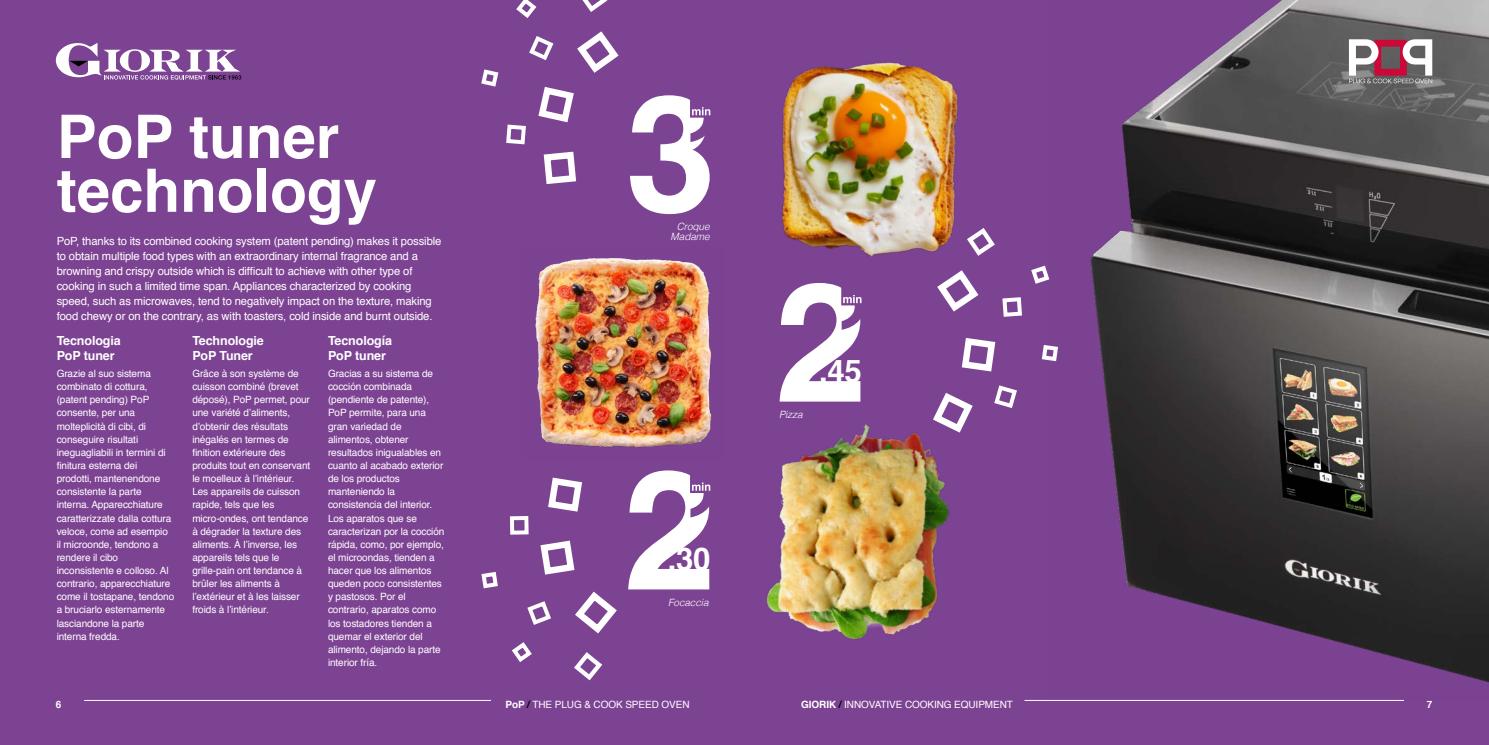
<style>
.page{position:relative;width:1489px;height:745px;background:#fff}
.page>*{position:absolute;margin:0;border:0;box-sizing:border-box;transform-origin:0 0}
.t1{font:700 60px/53.8px "Helvetica";color:#fff}
.t2{font:700 31.12px "Helvetica";color:#fff}
.t3{font:700 12.5px/15px "Helvetica";letter-spacing:-.01em;color:#fff}
.t4{font:11.25px/15px "Helvetica";letter-spacing:-.01em;color:#fff}
.t5{font:10px/13.1px "Helvetica";letter-spacing:-.01em;color:#fff}
.t6{font:italic 300 10px/10px "Helvetica";letter-spacing:-.01em;color:#fff;text-align:right}
.t7{font:700 10px "Helvetica";color:#fff}
.s1{font-weight:700}
.s2{font-weight:700;color:#000}
</style>
<div class="page">
<div style="left:0;top:0;width:1488px;height:744px;background:#7d4393"></div>
<img style="left:1090px;top:0;width:398px;height:682px">
<img style="left:781px;top:62px;width:177px;height:195px">
<img style="left:766px;top:424px;width:184px;height:216px">
<img style="left:535px;top:258px;width:177px;height:190px">
<svg style="left:577px;top:31px;width:42px;height:42px"></svg>
<svg style="left:538px;top:87px;width:36px;height:36px"></svg>
<svg style="left:543px;top:151px;width:34px;height:33px"></svg>
<svg style="left:529px;top:36px;width:25px;height:25px"></svg>
<svg style="left:506px;top:124px;width:20px;height:21px"></svg>
<svg style="left:516px;top:0;width:21px;height:18px"></svg>
<svg style="left:481px;top:69px;width:18px;height:18px"></svg>
<svg style="left:582px;top:0;width:26px;height:12px"></svg>
<svg style="left:575px;top:591px;width:42px;height:43px"></svg>
<svg style="left:540px;top:540px;width:35px;height:35px"></svg>
<svg style="left:548px;top:477px;width:34px;height:35px"></svg>
<svg style="left:527px;top:601px;width:24px;height:24px"></svg>
<div style="left:510px;top:515px;width:18px;height:19px;border:4px solid #fff"></div>
<svg style="left:512px;top:642px;width:20px;height:20px"></svg>
<svg style="left:481px;top:571px;width:17px;height:18px"></svg>
<svg style="left:574px;top:652px;width:29px;height:29px"></svg>
<svg style="left:937px;top:270px;width:42px;height:42px"></svg>
<svg style="left:961px;top:338px;width:35px;height:34px"></svg>
<svg style="left:928px;top:393px;width:45px;height:43px"></svg>
<svg style="left:1002px;top:297px;width:20px;height:20px"></svg>
<svg style="left:994px;top:385px;width:23px;height:23px"></svg>
<svg style="left:1031px;top:265px;width:19px;height:19px"></svg>
<svg style="left:1041px;top:345px;width:17px;height:17px"></svg>
<svg style="left:967px;top:228px;width:28px;height:28px"></svg>
<svg style="left:630px;top:95px;width:81px;height:119px"></svg>
<svg style="left:779px;top:283px;width:83px;height:118px"></svg>
<svg style="left:628px;top:470px;width:83px;height:119px"></svg>
<hr style="left:84px;top:699px;width:407px;height:1px;background:#fff">
<hr style="left:1024px;top:699px;width:379px;height:1px;background:#fff">
<svg style="left:56px;top:43px;width:185px;height:37px"></svg>
<svg style="left:1348px;top:39px;width:83px;height:44px;background:#a9878f"></svg>
<h1 class="t1" style="left:57px;top:111px;width:322px">PoP tuner technology</h1>
<p class="t4" style="left:57px;top:234px;width:386px">PoP, thanks to its combined cooking system (patent pending) makes it possible to obtain multiple food types with an extraordinary internal fragrance and a browning and crispy outside which is difficult to achieve with other type of cooking in such a limited time span. Appliances characterized by cooking speed, such as microwaves, tend to negatively impact on the texture, making food chewy or on the contrary, as with toasters, cold inside and burnt outside.</p>
<p class="t3" style="left:57px;top:333px;width:65px">Tecnologia<br>PoP tuner</p>
<p class="t5" style="left:57px;top:367px;width:119px">Grazie al suo sistema combinato di cottura, (patent pending) PoP consente, per una molteplicità di cibi, di conseguire risultati ineguagliabili in termini di finitura esterna dei prodotti, mantenendone consistente la parte interna. Apparecchiature caratterizzate dalla cottura veloce, come ad esempio il microonde, tendono a rendere il cibo inconsistente e colloso. Al contrario, apparecchiature come il tostapane, tendono a bruciarlo esternamente lasciandone la parte interna fredda.</p>
<p class="t6" style="left:670px;top:221px;width:40px">Croque<br>Madame</p>
<p class="t3" style="left:328px;top:333px;width:65px">Tecnología<br>PoP tuner</p>
<p class="t5" style="left:328px;top:367px;width:118px">Gracias a su sistema de cocción combinada (pendiente de patente),<br>PoP permite, para una gran variedad de alimentos, obtener resultados inigualables en cuanto al acabado exterior de los productos manteniendo la consistencia del interior.<br>Los aparatos que se caracterizan por la cocción rápida, como, por ejemplo, el microondas, tienden a hacer que los alimentos queden poco consistentes y pastosos. Por el contrario, aparatos como los tostadores tienden a quemar el exterior del alimento, dejando la parte interior fría.</p>
<h2 class="t2" style="left:819px;top:345px;width:44px">.45</h2>
<p class="t3" style="left:192px;top:333px;width:73px">Technologie<br>PoP Tuner</p>
<p class="t5" style="left:192px;top:367px;width:119px">Grâce à son système de cuisson combiné (brevet déposé), PoP permet, pour une variété d’aliments, d’obtenir des résultats inégalés en termes de finition extérieure des produits tout en conservant le moelleux à l’intérieur.<br>Les appareils de cuisson rapide, tels que les micro-ondes, ont tendance à dégrader la texture des aliments. À l’inverse, les appareils tels que le grille-pain ont tendance à brûler les aliments à l’extérieur et à les laisser froids à l’intérieur.</p>
<p class="t6" style="left:779px;top:408px;width:25px">Pizza</p>
<h2 class="t2" style="left:667px;top:533px;width:44px">.30</h2>
<p class="t6" style="left:668px;top:596px;width:42px">Focaccia</p>
<p class="t7" style="left:56px;top:695px;width:7px">6</p>
<p class="t5" style="left:505px;top:698px;width:186px"><span class="s1">PoP</span> <span class="s2">/</span> THE PLUG &amp; COOK SPEED OVEN</p>
<p class="t5" style="left:801px;top:698px;width:213px"><span class="s1">GIORIK</span> <span class="s2">/</span> INNOVATIVE COOKING EQUIPMENT</p>
<p class="t7" style="left:1426px;top:695px;width:7px">7</p>
</div>
